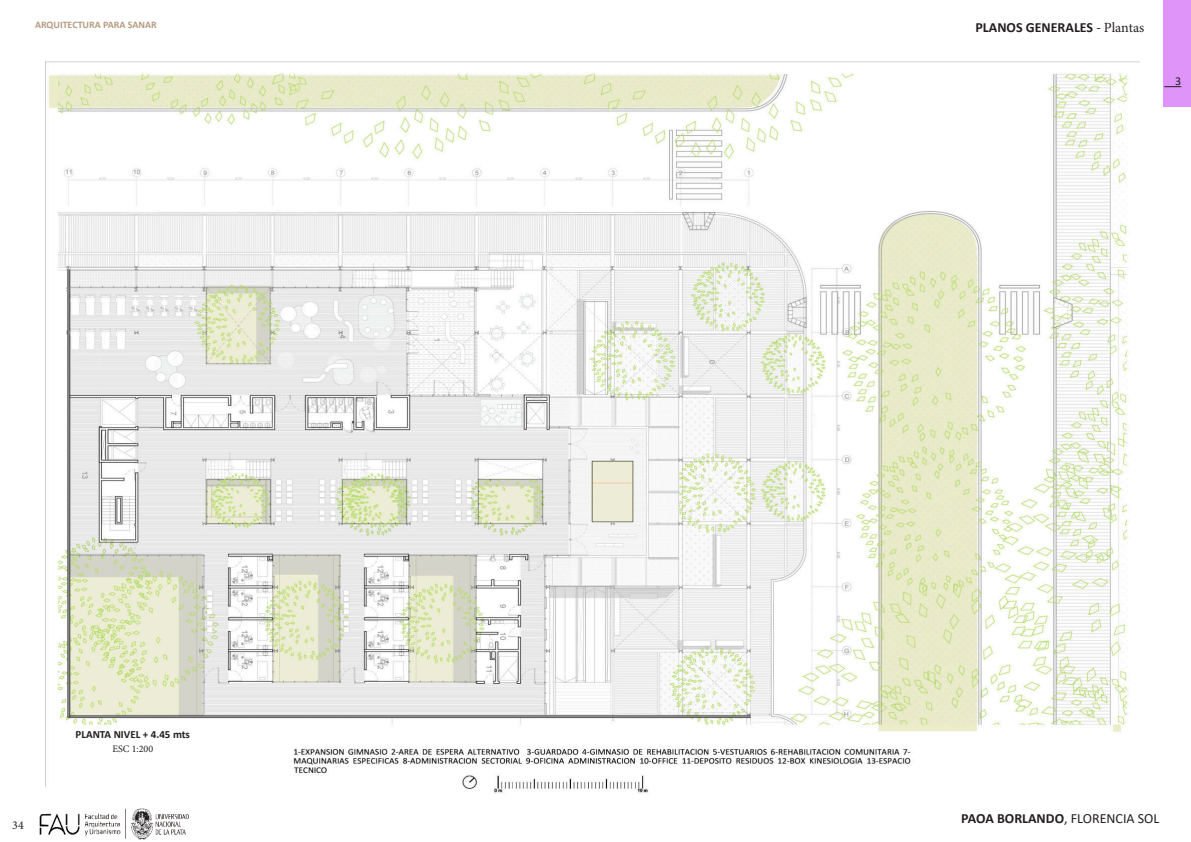
<style>
.page{position:relative;width:1191px;height:842px;background:#fff}
.page>*{position:absolute;margin:0;border:0;box-sizing:border-box;transform-origin:0 0}
.t1{font:14px "Calibri";color:#231f20}
.t2{font:700 14px "Calibri";color:#231f20}
.t3{font:12px "Minion Pro";color:#231f20}
.t4{font:12px "Calibri";color:#231f20}
.t5{font:700 11px "Calibri";color:#231f20}
.t6{font:700 10px "Calibri";color:#b49b81}
.t7{font:10px "Minion Pro";color:#231f20}
.s1{font-weight:400}
.s2{font-family:"Minion Pro";font-weight:400}
.s3{font-weight:700}
</style>
<div class="page">
<div style="left:1163px;top:0;width:28px;height:107px;background:#de94f9"></div>
<svg style="left:1164px;top:86px;width:17px;height:1px"></svg>
<img style="left:39px;top:809px;width:150px;height:31px">
<img style="left:45px;top:61px;width:1095px;height:732px">
<div style="left:68px;top:728px;width:130px;height:31px;background:#fff"></div>
<p class="t6" style="left:35px;top:22px;width:123px">ARQUITECTURA PARA SANAR</p>
<p class="t2" style="left:975px;top:21px;width:170px">PLANOS GENERALES <span class="s1">-</span> <span class="s2">Plantas</span></p>
<p class="t4" style="left:1175px;top:78px;width:8px">3</p>
<p class="t3" style="left:12px;top:820px;width:13px">34</p>
<p class="t5" style="left:75px;top:726px;width:116px">PLANTA NIVEL + 4.45 mts</p>
<p class="t7" style="left:112px;top:745px;width:42px">ESC 1:200</p>
<p class="t1" style="left:961px;top:814px;width:200px"><span class="s3">PAOA BORLANDO</span>, FLORENCIA SOL</p>
</div>
